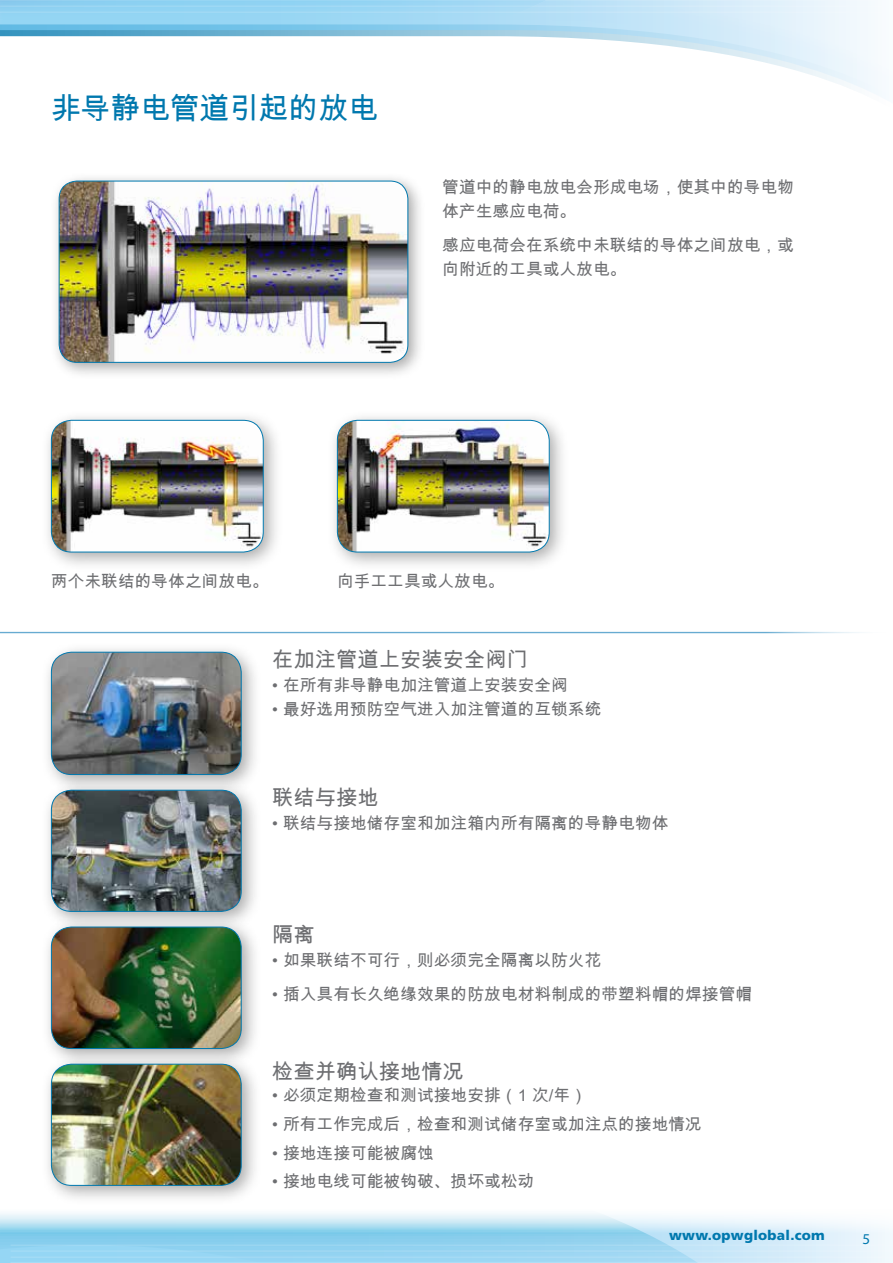
<style>
.page{position:relative;width:893px;height:1263px;background:#fff}
.page>*{position:absolute;margin:0;border:0;box-sizing:border-box;transform-origin:0 0}
.t1{font:30px "Arial Unicode MS";letter-spacing:-.01em;color:#0078ae}
.t2{font:21px "Arial Unicode MS";color:#6d6e71}
.t3{font:16.5px/24px "Arial Unicode MS";color:#6d6e71}
.t4{font:15px "Myriad Pro";color:#0078ae}
.t5{font:900 13.65px "Frutiger LT Std";letter-spacing:.02em;color:#0078ae}
</style>
<div class="page">
<div style="left:0;top:1206px;width:893px;height:57px;background:linear-gradient(to bottom,#fdfefe,#e2f1fb)"></div>
<svg style="left:0;top:1206px;width:825px;height:57px"></svg>
<hr style="left:11px;top:1245px;width:882px;height:1px;background:#fff">
<hr style="left:11px;top:1257px;width:882px;height:1px;background:#fff">
<hr style="left:11px;top:1251px;width:882px;height:1px;background:#fff">
<hr style="left:10px;top:1262px;width:883px;height:1px;background:#fff">
<svg style="left:782px;top:1px;width:100px;height:96px"></svg>
<svg style="left:0;top:1px;width:782px;height:66px"></svg>
<hr style="left:0;top:12px;width:893px;height:1px;background:#fff">
<hr style="left:0;top:6px;width:893px;height:1px;background:#fff">
<div style="left:41px;top:641px;width:220px;height:154px;background:#000;opacity:.34"></div>
<img style="left:51px;top:652px;width:190px;height:122px">
<div style="left:51px;top:652px;width:191px;height:123px;border:1px solid #0078ae;border-radius:20px"></div>
<div style="left:41px;top:779px;width:220px;height:153px;background:#000;opacity:.34"></div>
<img style="left:51px;top:790px;width:190px;height:121px">
<div style="left:51px;top:790px;width:191px;height:122px;border:1px solid #0078ae;border-radius:20px"></div>
<div style="left:41px;top:916px;width:220px;height:153px;background:#000;opacity:.34"></div>
<img style="left:51px;top:927px;width:190px;height:121px">
<div style="left:51px;top:927px;width:191px;height:122px;border:1px solid #0078ae;border-radius:20px"></div>
<div style="left:50px;top:172px;width:376px;height:208px;background:#000;opacity:.34"></div>
<img style="left:59px;top:181px;width:349px;height:181px">
<div style="left:59px;top:181px;width:349px;height:182px;border:1px solid #0078ae;border-radius:18px"></div>
<div style="left:41px;top:409px;width:243px;height:163px;background:#000;opacity:.34"></div>
<img style="left:51px;top:421px;width:212px;height:131px">
<div style="left:51px;top:420px;width:213px;height:132px;border:1px solid #0078ae;border-radius:20px"></div>
<div style="left:326px;top:409px;width:243px;height:163px;background:#000;opacity:.34"></div>
<img style="left:337px;top:421px;width:212px;height:131px">
<div style="left:337px;top:420px;width:213px;height:132px;border:1px solid #0078ae;border-radius:20px"></div>
<div style="left:41px;top:1053px;width:220px;height:152px;background:#000;opacity:.34"></div>
<img style="left:51px;top:1064px;width:190px;height:121px">
<div style="left:51px;top:1064px;width:191px;height:122px;border:1px solid #0078ae;border-radius:20px"></div>
<hr style="left:0;top:632px;width:893px;height:1px;background:#67abd1">
<h1 class="t1" style="left:51px;top:86px;width:328px">非导静电管道引起的放电</h1>
<p class="t3" style="left:442px;top:174px;width:353px">管道中的静电放电会形成电场，使其中的导电物体产生感应电荷。</p>
<p class="t3" style="left:442px;top:233px;width:353px">感应电荷会在系统中未联结的导体之间放电，或向附近的工具或人放电。</p>
<p class="t3" style="left:51px;top:569px;width:219px">两个未联结的导体之间放电。</p>
<p class="t3" style="left:337px;top:569px;width:169px">向手工工具或人放电。</p>
<p class="t2" style="left:272px;top:644px;width:257px">在加注管道上安装安全阀门</p>
<p class="t3" style="left:272px;top:673px;width:297px">• 在所有非导静电加注管道上安装安全阀</p>
<p class="t3" style="left:272px;top:697px;width:331px">• 最好选用预防空气进入加注管道的互锁系统</p>
<p class="t2" style="left:272px;top:782px;width:108px">联结与接地</p>
<p class="t3" style="left:272px;top:811px;width:398px">• 联结与接地储存室和加注箱内所有隔离的导静电物体</p>
<p class="t2" style="left:272px;top:919px;width:44px">隔离</p>
<p class="t3" style="left:272px;top:947px;width:331px">• 如果联结不可行，则必须完全隔离以防火花</p>
<p class="t3" style="left:272px;top:982px;width:482px">• 插入具有长久绝缘效果的防放电材料制成的带塑料帽的焊接管帽</p>
<p class="t2" style="left:272px;top:1056px;width:193px">检查并确认接地情况</p>
<p class="t3" style="left:272px;top:1083px;width:316px">• 必须定期检查和测试接地安排（1 次/年）</p>
<p class="t3" style="left:272px;top:1112px;width:431px">• 所有工作完成后，检查和测试储存室或加注点的接地情况</p>
<p class="t3" style="left:272px;top:1140px;width:163px">• 接地连接可能被腐蚀</p>
<p class="t3" style="left:272px;top:1169px;width:264px">• 接地电线可能被钩破、损坏或松动</p>
<p class="t5" style="left:669px;top:1227px;width:157px">www.opwglobal.com</p>
<p class="t4" style="left:862px;top:1230px;width:9px">5</p>
</div>
